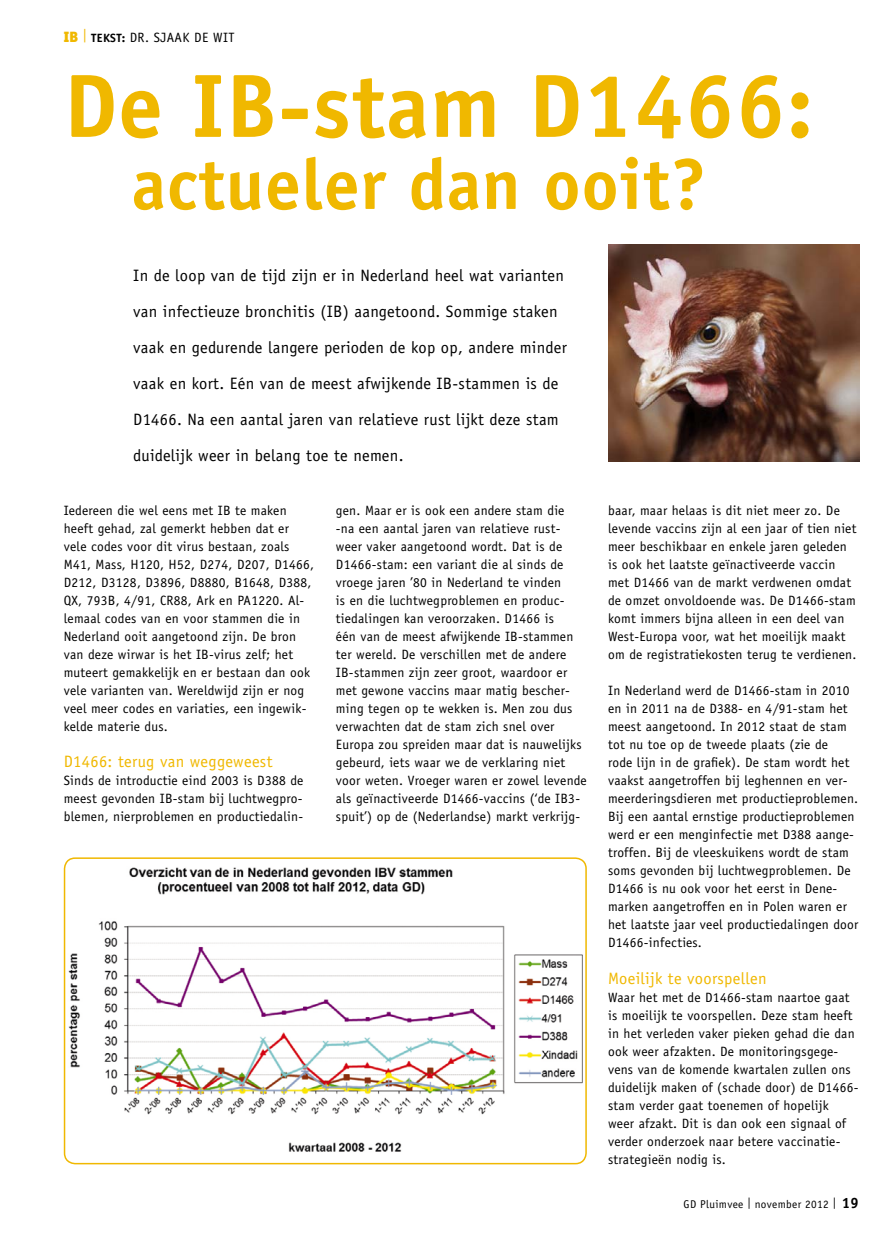
<style>
.page{position:relative;width:893px;height:1234px;background:#fff}
.page>*{position:absolute;margin:0;border:0;box-sizing:border-box;transform-origin:0 0}
.t1{font:700 90px "Officina Sans Std";letter-spacing:.01em;color:#f0b800}
.t2{font:700 72px "Officina Sans Std";letter-spacing:.01em;color:#f0b800}
.t3{font:16.5px/36px "Officina Sans Std";letter-spacing:.02em;color:#000}
.t4{font:16.5px "Officina Sans Std";letter-spacing:.02em;color:#f0b800}
.t5{font:13.5px/18px "Officina Sans Std";letter-spacing:.02em;color:#000}
.t6{font:700 12px "Officina Sans Std";color:#000}
.t7{font:11.25px "Officina Sans Std";letter-spacing:.03em;color:#000}
.s1{font-family:"Officina San ITC";font-weight:900;font-size:15px;color:#f0b800}
.s2{font-weight:700;font-size:12px}
.s3{font-weight:700;font-size:15px}
</style>
<div class="page">
<img style="left:65px;top:859px;width:520px;height:304px">
<div style="left:64px;top:857px;width:523px;height:307px;border:2px solid #f0b800;border-radius:11px"></div>
<img style="left:608px;top:245px;width:251px;height:216px">
<p class="t6" style="left:64px;top:31px;width:35px"><span class="s1">IB</span><sup>|</sup>tekst</p>
<p class="t5" style="left:122px;top:29px;width:40px"><span class="s2">:</span> Dr. sjaak</p>
<p class="t5" style="left:194px;top:29px;width:27px">de wit</p>
<h1 class="t1" style="left:64px;top:50px;width:751px">De IB-stam D1466:</h1>
<h2 class="t2" style="left:131px;top:139px;width:576px">actueler dan ooit?</h2>
<p class="t3" style="left:133px;top:257px;width:435px">In de loop van de tijd zijn er in Nederland heel wat varianten van infectieuze bronchitis (IB) aangetoond. Sommige staken vaak en gedurende langere perioden de kop op, andere minder vaak en kort. Eén van de meest afwijkende IB-stammen is de D1466. Na een aantal jaren van relatieve rust lijkt deze stam duidelijk weer in belang toe te nemen.</p>
<p class="t5" style="left:64px;top:501px;width:252px">Iedereen die wel eens met IB te maken heeft gehad, zal gemerkt hebben dat er vele codes voor dit virus bestaan, zoals M41, Mass, H120, H52, D274, D207, D1466, D212, D3128, D3896, D8880, B1648, D388, QX, 793B, 4/91, CR88, Ark en PA1220. Al&shy;lemaal codes van en voor stammen die in Nederland ooit aangetoond zijn. De bron van deze wirwar is het IB-virus zelf; het muteert gemakkelijk en er bestaan dan ook vele varianten van. Wereldwijd zijn er nog veel meer codes en variaties, een ingewik&shy;kelde materie dus.</p>
<p class="t4" style="left:64px;top:752px;width:210px">D1466: terug van weggeweest</p>
<p class="t5" style="left:64px;top:771px;width:241px;text-align:justify">Sinds de introductie eind 2003 is D388 de meest gevonden IB-stam bij luchtwegpro&shy;blemen, nierproblemen en productiedalin-</p>
<p class="t5" style="left:336px;top:501px;width:252px">gen. Maar er is ook een andere stam die<br>-na een aantal jaren van relatieve rust&shy;weer vaker aangetoond wordt. Dat is de D1466-stam: een variant die al sinds de vroege jaren ’80 in Nederland te vinden<br>is en die luchtwegproblemen en produc&shy;tiedalingen kan veroorzaken. D1466 is<br>één van de meest afwijkende IB-stammen ter wereld. De verschillen met de andere IB-stammen zijn zeer groot, waardoor er met gewone vaccins maar matig bescher&shy;ming tegen op te wekken is. Men zou dus verwachten dat de stam zich snel over Europa zou spreiden maar dat is nauwelijks gebeurd, iets waar we de verklaring niet voor weten. Vroeger waren er zowel levende als geïnactiveerde D1466-vaccins (‘de IB3- spuit’) op de (Nederlandse) markt verkrijg-</p>
<p class="t5" style="left:608px;top:501px;width:250px">baar, maar helaas is dit niet meer zo. De levende vaccins zijn al een jaar of tien niet meer beschikbaar en enkele jaren geleden is ook het laatste geïnactiveerde vaccin met D1466 van de markt verdwenen omdat de omzet onvoldoende was. De D1466-stam komt immers bijna alleen in een deel van West-Europa voor, wat het moeilijk maakt om de registratiekosten terug te verdienen.</p>
<p class="t5" style="left:608px;top:681px;width:252px">In Nederland werd de D1466-stam in 2010 en in 2011 na de D388- en 4/91-stam het meest aangetoond. In 2012 staat de stam tot nu toe op de tweede plaats (zie de<br>rode lijn in de grafiek). De stam wordt het vaakst aangetroffen bij leghennen en ver&shy;meerderingsdieren met productieproblemen.<br>Bij een aantal ernstige productieproblemen werd er een menginfectie met D388 aange&shy;troffen. Bij de vleeskuikens wordt de stam soms gevonden bij luchtwegproblemen. De D1466 is nu ook voor het eerst in Dene&shy;marken aangetroffen en in Polen waren er het laatste jaar veel productiedalingen door D1466-infecties.</p>
<p class="t4" style="left:608px;top:968px;width:160px">Moeilijk te voorspellen</p>
<p class="t5" style="left:608px;top:987px;width:252px">Waar het met de D1466-stam naartoe gaat is moeilijk te voorspellen. Deze stam heeft in het verleden vaker pieken gehad die dan ook weer afzakten. De monitoringsgege&shy;vens van de komende kwartalen zullen ons duidelijk maken of (schade door) de D1466- stam verder gaat toenemen of hopelijk<br>weer afzakt. Dit is dan ook een signaal of verder onderzoek naar betere vaccinatie&shy;strategieën nodig is.</p>
<p class="t7" style="left:684px;top:1196px;width:177px">GD Pluimvee | november 2012 | <span class="s3">19</span></p>
</div>
